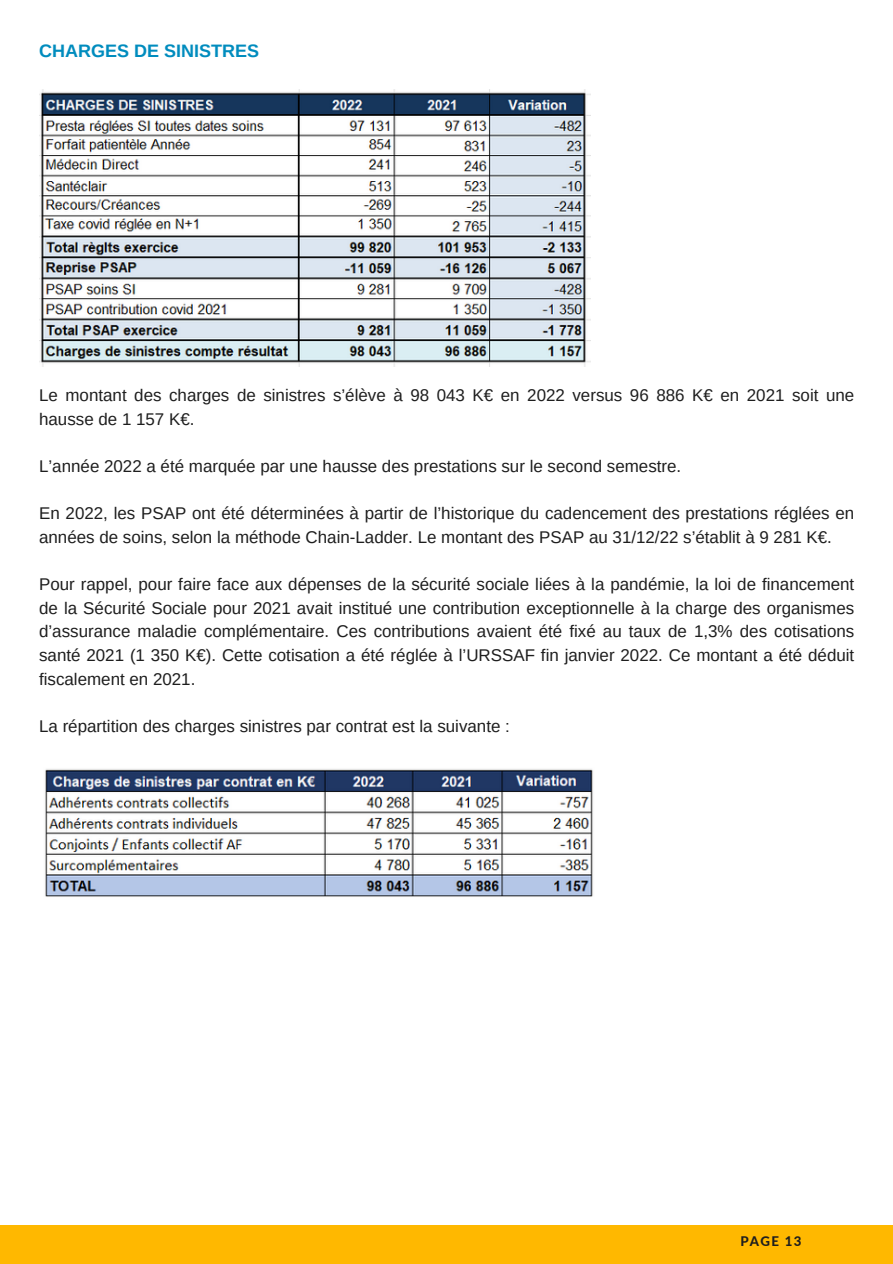
<style>
.page{position:relative;width:893px;height:1264px;background:#fff}
.page>*{position:absolute;margin:0;border:0;box-sizing:border-box;transform-origin:0 0}
.t1{font:700 18px "Arimo";color:#008cbe}
.t2{font:16.95px/23.7px "Arimo";color:#1e1e1e}
.t3{font:800 13.2px "Lato";letter-spacing:.1em;color:#1e1e1e}
</style>
<div class="page">
<div style="left:0;top:1225px;width:892px;height:38px;background:#ffb800"></div>
<img style="left:39px;top:89px;width:551px;height:277px">
<img style="left:45px;top:769px;width:548px;height:128px">
<p class="t1" style="left:39px;top:40px;width:221px">CHARGES DE SINISTRES</p>
<p class="t2" style="left:39px;top:383px;width:816px">Le montant des charges de sinistres s’élève à 98 043 K€ en 2022 versus 96 886 K€ en 2021 soit une hausse de 1 157 K€.</p>
<p class="t2" style="left:39px;top:454px;width:643px">L’année 2022 a été marquée par une hausse des prestations sur le second semestre.</p>
<p class="t2" style="left:39px;top:501px;width:816px">En 2022, les PSAP ont été déterminées à partir de l’historique du cadencement des prestations réglées en années de soins, selon la méthode Chain-Ladder. Le montant des PSAP au 31/12/22 s’établit à 9 281 K€.</p>
<p class="t2" style="left:39px;top:572px;width:816px;text-align:justify">Pour rappel, pour faire face aux dépenses de la sécurité sociale liées à la pandémie, la loi de financement de la Sécurité Sociale pour 2021 avait institué une contribution exceptionnelle à la charge des organismes d’assurance maladie complémentaire. Ces contributions avaient été fixé au taux de 1,3% des cotisations santé 2021 (1 350 K€). Cette cotisation a été réglée à l’URSSAF fin janvier 2022. Ce montant a été déduit fiscalement en 2021.</p>
<p class="t2" style="left:39px;top:714px;width:472px">La répartition des charges sinistres par contrat est la suivante :</p>
<p class="t3" style="left:740px;top:1232px;width:63px">PAGE 13</p>
</div>
